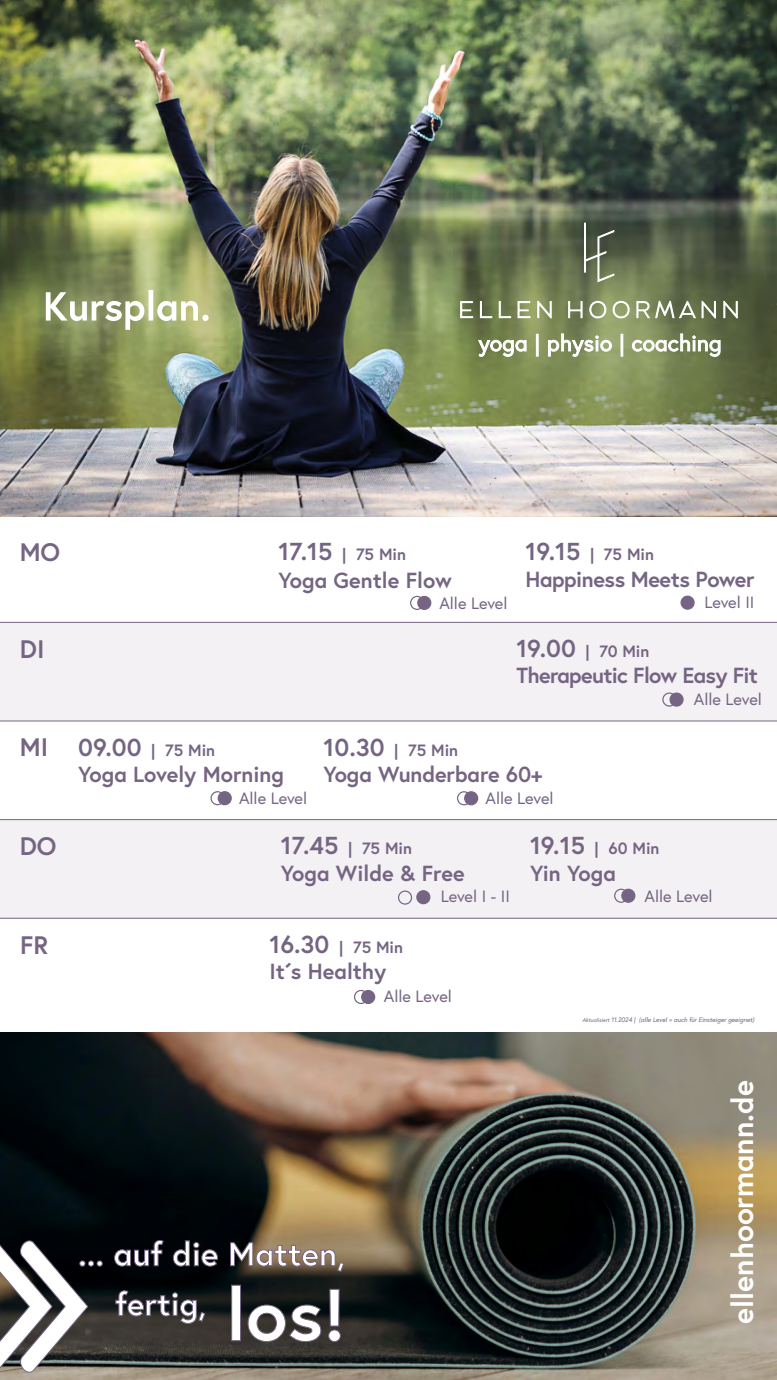
<style>
.page{position:relative;width:777px;height:1380px;background:#fff}
.page>*{position:absolute;margin:0;border:0;box-sizing:border-box;transform-origin:0 0}
.t1{font:700 30px "Europa";color:#fff}
.t2{font:700 25.31px "Europa";color:#756583}
.t3{font:700 21.81px "Europa";letter-spacing:-.005em;color:#756583}
.t4{font:700 21.81px "Europa";letter-spacing:-.03em;color:#756583}
.t5{font:700 16.38px "Europa";color:#756583}
.t6{font:16.38px "Europa";color:#756583}
.t7{font:italic 6.56px "Europa";letter-spacing:-.01em;color:#756583}
.s1{font-size:24.56px}
.s2{font-size:5.56px}
</style>
<div class="page">
<div style="left:0;top:622px;width:776px;height:99px;background:#f3f1f4"></div>
<div style="left:0;top:819px;width:776px;height:100px;background:#f3f1f4"></div>
<img style="left:0;top:1032px;width:776px;height:348px">
<svg style="left:0;top:1239px;width:344px;height:135px"></svg>
<img style="left:0;top:0;width:776px;height:517px">
<svg style="left:478px;top:333px;width:242px;height:24px"></svg>
<svg style="left:584px;top:223px;width:30px;height:59px;background:#6e7763"></svg>
<svg style="left:460px;top:301px;width:13px;height:17px"></svg>
<svg style="left:517px;top:301px;width:13px;height:17px"></svg>
<svg style="left:480px;top:301px;width:12px;height:17px"></svg>
<svg style="left:498px;top:301px;width:13px;height:17px"></svg>
<svg style="left:537px;top:301px;width:14px;height:17px"></svg>
<svg style="left:589px;top:301px;width:17px;height:17px"></svg>
<svg style="left:612px;top:301px;width:17px;height:17px"></svg>
<svg style="left:636px;top:301px;width:13px;height:17px"></svg>
<svg style="left:655px;top:301px;width:40px;height:17px"></svg>
<svg style="left:701px;top:301px;width:14px;height:17px"></svg>
<svg style="left:723px;top:301px;width:14px;height:17px"></svg>
<svg style="left:568px;top:301px;width:14px;height:17px"></svg>
<svg style="left:46px;top:290px;width:162px;height:40px"></svg>
<hr style="left:0;top:622px;width:776px;height:1px;background:#756583">
<hr style="left:0;top:721px;width:776px;height:1px;background:#756583">
<hr style="left:0;top:819px;width:776px;height:1px;background:#756583">
<hr style="left:0;top:918px;width:776px;height:1px;background:#756583">
<div style="left:669px;top:693px;width:13px;height:13px;background:#756583;border-radius:50%"></div>
<div style="left:669px;top:692px;width:14px;height:15px;border:1px solid #756685;border-radius:50%"></div>
<div style="left:662px;top:692px;width:14px;height:15px;border:1px solid #756685;border-radius:50%"></div>
<div style="left:417px;top:596px;width:13px;height:13px;background:#756583;border-radius:50%"></div>
<div style="left:417px;top:596px;width:14px;height:14px;border:1px solid #756685;border-radius:50%"></div>
<div style="left:410px;top:596px;width:14px;height:14px;border:1px solid #756685;border-radius:50%"></div>
<div style="left:218px;top:792px;width:13px;height:13px;background:#756583;border-radius:50%"></div>
<div style="left:217px;top:791px;width:15px;height:14px;border:1px solid #756685;border-radius:50%"></div>
<div style="left:210px;top:791px;width:14px;height:14px;border:1px solid #756685;border-radius:50%"></div>
<div style="left:464px;top:792px;width:13px;height:13px;background:#756583;border-radius:50%"></div>
<div style="left:464px;top:791px;width:14px;height:14px;border:1px solid #756685;border-radius:50%"></div>
<div style="left:457px;top:791px;width:14px;height:14px;border:1px solid #756685;border-radius:50%"></div>
<div style="left:621px;top:889px;width:13px;height:13px;background:#756583;border-radius:50%"></div>
<div style="left:621px;top:889px;width:14px;height:14px;border:1px solid #756685;border-radius:50%"></div>
<div style="left:614px;top:889px;width:14px;height:14px;border:1px solid #756685;border-radius:50%"></div>
<div style="left:680px;top:596px;width:13px;height:13px;background:#756583;border-radius:50%"></div>
<div style="left:680px;top:596px;width:14px;height:14px;border:1px solid #756685;border-radius:50%"></div>
<div style="left:416px;top:891px;width:13px;height:13px;background:#756583;border-radius:50%"></div>
<div style="left:416px;top:890px;width:14px;height:14px;border:1px solid #756685;border-radius:50%"></div>
<div style="left:398px;top:891px;width:14px;height:14px;border:1px solid #756685;border-radius:50%"></div>
<div style="left:361px;top:991px;width:13px;height:12px;background:#756583;border-radius:50%"></div>
<div style="left:361px;top:990px;width:14px;height:14px;border:1px solid #756685;border-radius:50%"></div>
<div style="left:354px;top:990px;width:14px;height:14px;border:1px solid #756685;border-radius:50%"></div>
<p class="t2" style="left:20px;top:535px;width:42px">MO</p>
<p class="t5" style="left:278px;top:543px;width:129px"><span class="s1">17.15</span> | 75 Min</p>
<p class="t3" style="left:278px;top:565px;width:175px">Yoga Gentle Flow</p>
<p class="t6" style="left:439px;top:593px;width:70px">Alle Level</p>
<p class="t5" style="left:525px;top:543px;width:130px"><span class="s1">19.15</span> | 75 Min</p>
<p class="t3" style="left:525px;top:564px;width:230px">Happiness Meets Power</p>
<p class="t6" style="left:704px;top:592px;width:51px">Level II</p>
<p class="t2" style="left:20px;top:632px;width:26px">DI</p>
<p class="t5" style="left:516px;top:640px;width:134px"><span class="s1">19.00</span> | 70 Min</p>
<p class="t4" style="left:516px;top:661px;width:243px">Therapeutic Flow Easy Fit</p>
<p class="t6" style="left:693px;top:689px;width:70px">Alle Level</p>
<p class="t2" style="left:20px;top:730px;width:30px">MI</p>
<p class="t2" style="left:20px;top:829px;width:38px">DO</p>
<p class="t2" style="left:20px;top:928px;width:30px">FR</p>
<p class="t5" style="left:78px;top:739px;width:138px"><span class="s1">09.00</span> | 75 Min</p>
<p class="t3" style="left:78px;top:759px;width:207px">Yoga Lovely Morning</p>
<p class="t6" style="left:239px;top:788px;width:70px">Alle Level</p>
<p class="t5" style="left:323px;top:739px;width:136px"><span class="s1">10.30</span> | 75 Min</p>
<p class="t3" style="left:323px;top:759px;width:220px">Yoga Wunderbare 60+</p>
<p class="t6" style="left:485px;top:788px;width:70px">Alle Level</p>
<p class="t5" style="left:530px;top:838px;width:131px"><span class="s1">19.15</span> | 60 Min</p>
<p class="t3" style="left:530px;top:858px;width:87px">Yin Yoga</p>
<p class="t6" style="left:644px;top:886px;width:70px">Alle Level</p>
<p class="t5" style="left:281px;top:838px;width:133px"><span class="s1">17.45</span> | 75 Min</p>
<p class="t3" style="left:281px;top:858px;width:185px">Yoga Wilde &amp; Free</p>
<p class="t6" style="left:440px;top:886px;width:71px">Level I - II</p>
<p class="t5" style="left:269px;top:936px;width:135px"><span class="s1">16.30</span> | 75 Min</p>
<p class="t3" style="left:269px;top:957px;width:118px">It´s Healthy</p>
<p class="t6" style="left:384px;top:986px;width:70px">Alle Level</p>
<p class="t7" style="left:582px;top:1015px;width:173px"><span class="s2">Aktualisiert</span> 11.2024 | (alle Level = auch für Einsteiger geeignet)</p>
<h1 class="t1" style="left:721px;top:1324px;width:245px;rotate:-90deg">ellenhoormann.de</h1>
</div>
